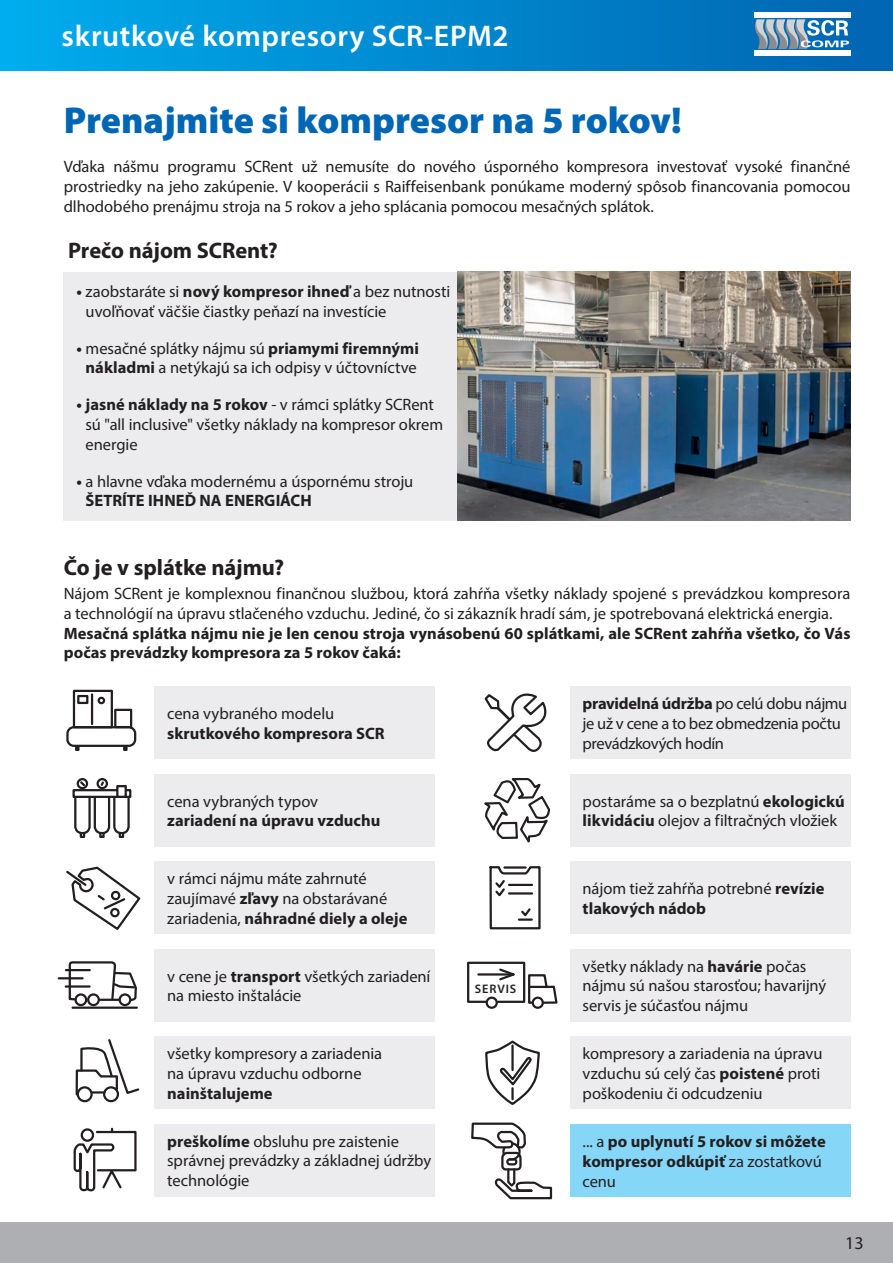
<style>
.page{position:relative;width:893px;height:1263px;background:#fff}
.page>*{position:absolute;margin:0;border:0;box-sizing:border-box;transform-origin:0 0}
.t1{font:900 37.5px "Myriad Pro";color:#0166b3}
.t2{font:600 30px "Myriad Pro";letter-spacing:.02em;color:#fff}
.t3{font:700 22.5px "Myriad Pro";letter-spacing:-.005em;color:#231f20}
.t4{font:18px "Myriad Pro";color:#231f20}
.t5{font:16.5px/19.8px "Myriad Pro";letter-spacing:-.005em;color:#231f20}
.t6{font:700 16.5px/19.8px "Myriad Pro";color:#231f20}
.t7{font:600 12.45px "Myriad Pro";letter-spacing:.07em;color:#231f20}
.s1{font-weight:700}
.s2{font-weight:400}
</style>
<div class="page">
<div style="left:0;top:1222px;width:893px;height:41px;background:#aeafb3"></div>
<div style="left:0;top:0;width:893px;height:70px;background:linear-gradient(to right,#00abec,#0767b2)"></div>
<div style="left:754px;top:13px;width:96px;height:5px;background:#fff"></div>
<div style="left:754px;top:50px;width:96px;height:5px;background:#fff"></div>
<svg style="left:754px;top:19px;width:95px;height:30px"></svg>
<div style="left:64px;top:272px;width:393px;height:248px;background:#ececee"></div>
<div style="left:154px;top:687px;width:281px;height:72px;background:#ececee"></div>
<div style="left:570px;top:687px;width:280px;height:72px;background:#ececee"></div>
<div style="left:154px;top:774px;width:281px;height:72px;background:#ececee"></div>
<div style="left:570px;top:774px;width:280px;height:72px;background:#ececee"></div>
<div style="left:154px;top:862px;width:281px;height:72px;background:#ececee"></div>
<div style="left:570px;top:862px;width:280px;height:72px;background:#ececee"></div>
<div style="left:154px;top:949px;width:281px;height:72px;background:#ececee"></div>
<div style="left:570px;top:949px;width:280px;height:72px;background:#ececee"></div>
<div style="left:154px;top:1037px;width:281px;height:72px;background:#ececee"></div>
<div style="left:570px;top:1037px;width:280px;height:72px;background:#ececee"></div>
<div style="left:154px;top:1124px;width:281px;height:72px;background:#ececee"></div>
<div style="left:570px;top:1125px;width:280px;height:72px;background:#86d6f7"></div>
<img style="left:457px;top:272px;width:393px;height:248px">
<div style="left:81px;top:1128px;width:13px;height:14px;border:2px solid #231f20;border-radius:50%"></div>
<svg style="left:73px;top:1129px;width:64px;height:63px"></svg>
<div style="left:77px;top:1086px;width:16px;height:16px;border:2px solid #231f20;border-radius:50%"></div>
<div style="left:103px;top:1086px;width:16px;height:16px;border:2px solid #231f20;border-radius:50%"></div>
<svg style="left:75px;top:1039px;width:65px;height:57px"></svg>
<hr style="left:73px;top:1006px;width:64px;height:3px;background:#231f20">
<div style="left:74px;top:993px;width:13px;height:13px;border:2px solid #231f20;border-radius:50%"></div>
<div style="left:87px;top:993px;width:13px;height:13px;border:2px solid #231f20;border-radius:50%"></div>
<div style="left:119px;top:993px;width:12px;height:13px;border:2px solid #231f20;border-radius:50%"></div>
<hr style="left:66px;top:969px;width:24px;height:2px;background:#231f20">
<hr style="left:59px;top:977px;width:24px;height:2px;background:#231f20">
<hr style="left:66px;top:985px;width:24px;height:3px;background:#231f20">
<svg style="left:68px;top:961px;width:69px;height:41px"></svg>
<svg style="left:66px;top:866px;width:75px;height:64px"></svg>
<div style="left:73px;top:690px;width:40px;height:38px;border:2px solid #231f20"></div>
<svg style="left:123px;top:747px;width:5px;height:4px"></svg>
<svg style="left:75px;top:747px;width:5px;height:4px"></svg>
<div style="left:66px;top:726px;width:70px;height:21px;border:2px solid #231f20;border-radius:6px"></div>
<div style="left:114px;top:709px;width:18px;height:19px;border:2px solid #231f20"></div>
<div style="left:77px;top:695px;width:11px;height:9px;border:2px solid #231f20"></div>
<div style="left:98px;top:697px;width:7px;height:7px;border:2px solid #231f20;border-radius:50%"></div>
<hr style="left:91px;top:694px;width:2px;height:30px;background:#231f20">
<div style="left:72px;top:789px;width:59px;height:9px;border:2px solid #231f20"></div>
<div style="left:117px;top:786px;width:9px;height:11px;background:#fff"></div>
<div style="left:116px;top:785px;width:11px;height:13px;border:2px solid #231f20"></div>
<svg style="left:73px;top:795px;width:58px;height:43px"></svg>
<div style="left:77px;top:778px;width:11px;height:11px;border:2px solid #231f20;border-radius:50%"></div>
<svg style="left:78px;top:779px;width:9px;height:9px"></svg>
<div style="left:97px;top:778px;width:11px;height:11px;border:2px solid #231f20;border-radius:50%"></div>
<svg style="left:99px;top:779px;width:7px;height:9px"></svg>
<svg style="left:484px;top:693px;width:67px;height:150px"></svg>
<svg style="left:489px;top:866px;width:52px;height:64px"></svg>
<svg style="left:485px;top:1042px;width:55px;height:63px"></svg>
<svg style="left:471px;top:1122px;width:82px;height:78px"></svg>
<div style="left:532px;top:996px;width:12px;height:13px;border:2px solid #231f20;border-radius:50%"></div>
<div style="left:486px;top:996px;width:12px;height:13px;border:2px solid #231f20;border-radius:50%"></div>
<svg style="left:467px;top:961px;width:91px;height:44px"></svg>
<h2 class="t2" style="left:62px;top:17px;width:448px">skrutkové kompresory SCR-EPM2</h2>
<h1 class="t1" style="left:64px;top:96px;width:619px">Prenajmite si kompresor na 5 rokov!</h1>
<p class="t5" style="left:64px;top:157px;width:788px;text-align:justify">Vďaka nášmu programu SCRent už nemusíte do nového úsporného kompresora investovať vysoké finančné prostriedky na jeho zakúpenie. V kooperácii s Raiffeisenbank ponúkame moderný spôsob financovania pomocou dlhodobého prenájmu stroja na 5 rokov a jeho splácania pomocou mesačných splátok.</p>
<h3 class="t3" style="left:68px;top:236px;width:211px">Prečo nájom SCRent?</h3>
<p class="t5" style="left:86px;top:281px;width:366px;text-indent:-9px"><span class="s1">•</span> zaobstaráte si <span class="s1">nový kompresor ihneď</span> a bez nutnosti uvoľňovať väčšie čiastky peňazí na investície</p>
<p class="t5" style="left:77px;top:338px;width:344px;text-align:center"><span class="s1">•</span> mesačné splátky nájmu sú <span class="s1">priamymi firemnými nákladmi</span> a netýkajú sa ich odpisy v účtovníctve</p>
<p class="t5" style="left:86px;top:395px;width:359px;text-indent:-9px"><span class="s1">• jasné náklady na 5 rokov</span> - v rámci splátky SCRent sú "all inclusive" všetky náklady na kompresor okrem energie</p>
<p class="t5" style="left:86px;top:471px;width:329px;text-indent:-9px"><span class="s1">•</span> a hlavne vďaka modernému a úspornému stroju<br><span class="s1">ŠETRÍTE IHNEĎ NA ENERGIÁCH</span></p>
<h3 class="t3" style="left:64px;top:553px;width:222px">Čo je v splátke nájmu?</h3>
<p class="t5" style="left:64px;top:583px;width:788px">Nájom SCRent je komplexnou finančnou službou, ktorá zahŕňa všetky náklady spojené s prevádzkou kompresora a technológií na úpravu stlačeného vzduchu. Jediné, čo si zákazník hradí sám, je spotrebovaná elektrická energia.</p>
<p class="t6" style="left:64px;top:623px;width:788px">Mesačná splátka nájmu nie je len cenou stroja vynásobenú 60 splátkami, ale SCRent zahŕňa všetko, čo Vás počas prevádzky kompresora za 5 rokov čaká:</p>
<p class="t5" style="left:167px;top:703px;width:169px">cena vybraného modelu</p>
<p class="t6" style="left:167px;top:723px;width:219px">skrutkového kompresora SCR</p>
<p class="t5" style="left:167px;top:791px;width:152px">cena vybraných typov</p>
<p class="t6" style="left:167px;top:810px;width:215px">zariadení na úpravu vzduchu</p>
<p class="t5" style="left:583px;top:693px;width:266px"><span class="s1">pravidelná údržba</span> po celú dobu nájmu je už v cene a to bez obmedzenia počtu prevádzkových hodín</p>
<p class="t5" style="left:583px;top:791px;width:264px">postaráme sa o bezplatnú <span class="s1">ekologickú likvidáciu</span> olejov a filtračných vložiek</p>
<p class="t5" style="left:167px;top:868px;width:242px">v rámci nájmu máte zahrnuté zaujímavé <span class="s1">zľavy</span> na obstarávané zariadenia, <span class="s1">náhradné diely a oleje</span></p>
<p class="t5" style="left:583px;top:878px;width:243px">nájom tiež zahŕňa potrebné <span class="s1">revízie tlakových nádob</span></p>
<p class="t5" style="left:167px;top:966px;width:265px">v cene je <span class="s1">transport</span> všetkých zariadení na miesto inštalácie</p>
<p class="t5" style="left:583px;top:956px;width:245px">všetky náklady na <span class="s1">havárie</span> počas nájmu sú našou starosťou; havarijný servis je súčasťou nájmu</p>
<p class="t5" style="left:167px;top:1043px;width:216px">všetky kompresory a zariadenia na úpravu vzduchu odborne</p>
<p class="t6" style="left:167px;top:1083px;width:107px">nainštalujeme</p>
<p class="t7" style="left:475px;top:981px;width:43px">SERVIS</p>
<p class="t5" style="left:583px;top:1043px;width:241px">kompresory a zariadenia na úpravu vzduchu sú celý čas <span class="s1">poistené</span> proti poškodeniu či odcudzeniu</p>
<p class="t5" style="left:167px;top:1131px;width:265px"><span class="s1">preškolíme</span> obsluhu pre zaistenie správnej prevádzky a základnej údržby technológie</p>
<p class="t6" style="left:583px;top:1131px;width:245px"><span class="s2">... a</span> po uplynutí 5 rokov si môžete kompresor odkúpiť <span class="s2">za zostatkovú cenu</span></p>
<p class="t4" style="left:845px;top:1232px;width:20px">13</p>
</div>
